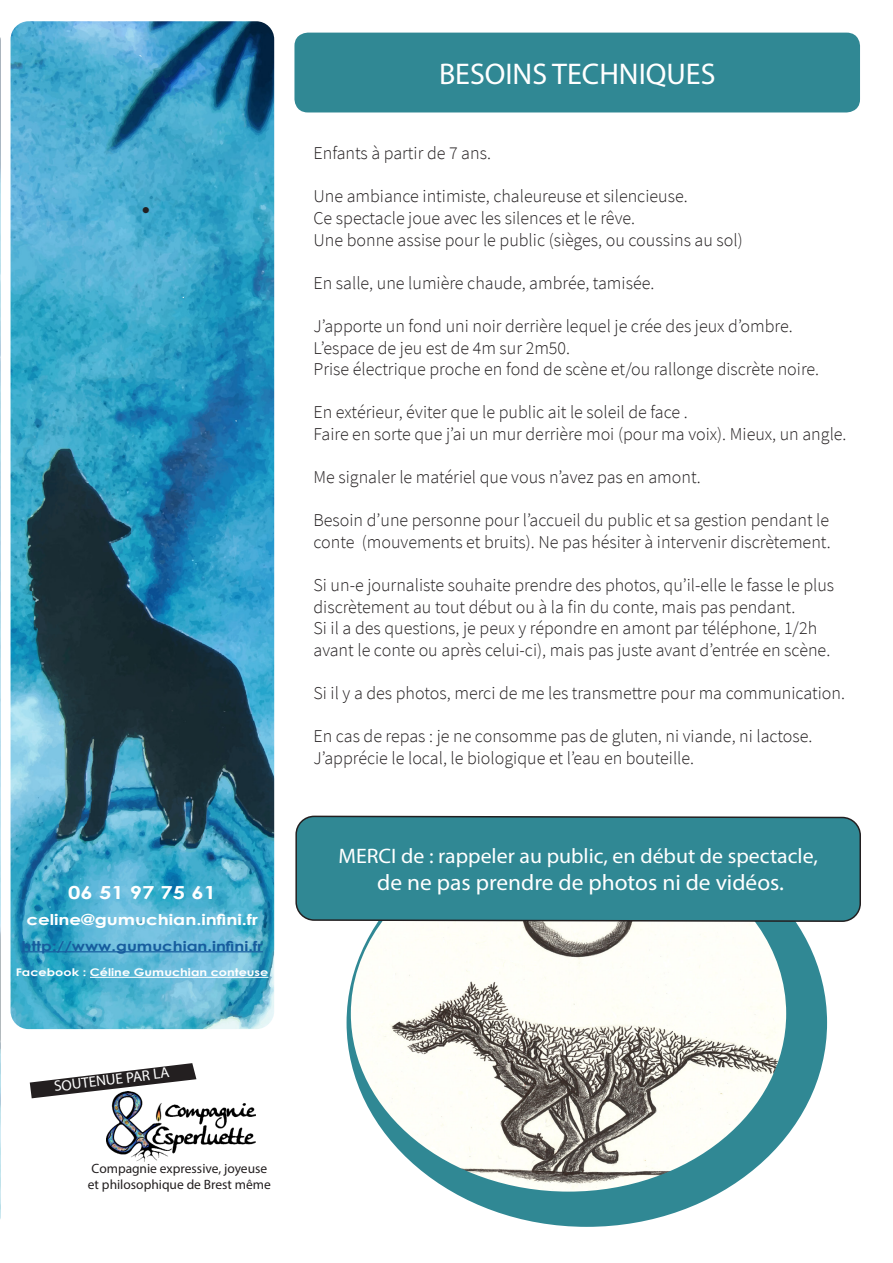
<style>
.page{position:relative;width:893px;height:1263px;background:#fff}
.page>*{position:absolute;margin:0;border:0;box-sizing:border-box;transform-origin:0 0}
.t1{font:30px "Myriad Pro";color:#fff}
.t2{font:27px "Miriam Libre";color:#231f20}
.t3{font:22.5px "Myriad Pro";color:#fff;scale:1.04 1}
.t4{font:21px "Myriad Pro";color:#fff;scale:1.04 1}
.t5{font:300 18px "Source Sans Pro";color:#231f20}
.t6{font:700 18px "Century Gothic";color:#fff;scale:1.22 1}
.t7{font:700 15px "Century Gothic";color:#fff;scale:1.22 1}
.t8{font:15px "Myriad Pro";color:#fff}
.t9{font:13.5px/16.2px "Myriad Pro";color:#231f20}
.t10{font:700 13.5px "Century Gothic";color:#175d9e;scale:1.22 1}
.t11{font:700 10.5px "Century Gothic";color:#fff;scale:1.22 1}
</style>
<div class="page">
<img style="left:11px;top:21px;width:263px;height:1008px">
<img style="left:0;top:37px;width:1px;height:1182px">
<div style="left:347px;top:819px;width:480px;height:408px;background:#308894;border-radius:50%"></div>
<img style="left:351px;top:923px;width:435px;height:268px">
<img style="left:106px;top:1098px;width:149px;height:63px">
<div style="left:294px;top:33px;width:566px;height:79px;background:#308894;border-radius:13px"></div>
<svg style="left:295px;top:815px;width:566px;height:108px"></svg>
<svg style="left:30px;top:1063px;width:166px;height:35px"></svg>
<hr style="left:21px;top:951px;width:242px;height:1px;background:#175d9e">
<hr style="left:90px;top:977px;width:178px;height:1px;background:#fff">
<p class="t2" style="left:140px;top:192px;width:13px">•</p>
<p class="t6" style="left:68px;top:879px;width:123px">06 51 97 75 61</p>
<p class="t7" style="left:26px;top:908px;width:191px">celine@gumuchian.infini.fr</p>
<p class="t10" style="left:21px;top:935px;width:199px">http://www.gumuchian.infini.fr</p>
<p class="t11" style="left:16px;top:964px;width:209px">Facebook : Céline Gumuchian conteuse</p>
<p class="t8" style="left:53px;top:1077px;width:117px;rotate:-7deg">SOUTENUE PAR LA</p>
<p class="t9" style="left:88px;top:1160px;width:185px">Compagnie expressive, joyeuse et philosophique de Brest même</p>
<p class="t1" style="left:439px;top:56px;width:278px">BESOINS TECHNIQUES</p>
<p class="t5" style="left:313px;top:142px;width:179px">Enfants à partir de 7 ans.</p>
<p class="t5" style="left:313px;top:185px;width:376px">Une ambiance intimiste, chaleureuse et silencieuse.</p>
<p class="t5" style="left:313px;top:207px;width:323px">Ce spectacle joue avec les silences et le rêve.</p>
<p class="t5" style="left:313px;top:229px;width:431px">Une bonne assise pour le public (sièges, ou coussins au sol)</p>
<p class="t5" style="left:313px;top:272px;width:342px">En salle, une lumière chaude, ambrée, tamisée.</p>
<p class="t5" style="left:313px;top:315px;width:481px">J’apporte un fond uni noir derrière lequel je crée des jeux d’ombre.</p>
<p class="t5" style="left:313px;top:337px;width:258px">L’espace de jeu est de 4m sur 2m50.</p>
<p class="t5" style="left:313px;top:358px;width:507px">Prise électrique proche en fond de scène et/ou rallonge discrète noire.</p>
<p class="t5" style="left:313px;top:401px;width:376px">En extérieur, éviter que le public ait le soleil de face .</p>
<p class="t5" style="left:313px;top:423px;width:535px">Faire en sorte que j’ai un mur derrière moi (pour ma voix). Mieux, un angle.</p>
<p class="t5" style="left:313px;top:466px;width:389px">Me signaler le matériel que vous n’avez pas en amont.</p>
<p class="t5" style="left:313px;top:509px;width:517px">Besoin d’une personne pour l’accueil du public et sa gestion pendant le</p>
<p class="t5" style="left:313px;top:531px;width:519px">conte (mouvements et bruits). Ne pas hésiter à intervenir discrètement.</p>
<p class="t5" style="left:313px;top:574px;width:522px">Si un-e journaliste souhaite prendre des photos, qu’il-elle le fasse le plus</p>
<p class="t5" style="left:313px;top:596px;width:483px">discrètement au tout début ou à la fin du conte, mais pas pendant.</p>
<p class="t5" style="left:313px;top:617px;width:505px">Si il a des questions, je peux y répondre en amont par téléphone, 1/2h</p>
<p class="t5" style="left:313px;top:639px;width:518px">avant le conte ou après celui-ci), mais pas juste avant d’entrée en scène.</p>
<p class="t5" style="left:313px;top:682px;width:533px">Si il y a des photos, merci de me les transmettre pour ma communication.</p>
<p class="t5" style="left:313px;top:725px;width:500px">En cas de repas : je ne consomme pas de gluten, ni viande, ni lactose.</p>
<p class="t5" style="left:313px;top:747px;width:382px">J’apprécie le local, le biologique et l’eau en bouteille.</p>
<p class="t4" style="left:338px;top:843px;width:462px">MERCI de : rappeler au public, en début de spectacle,</p>
<p class="t3" style="left:377px;top:869px;width:393px">de ne pas prendre de photos ni de vidéos.</p>
</div>
